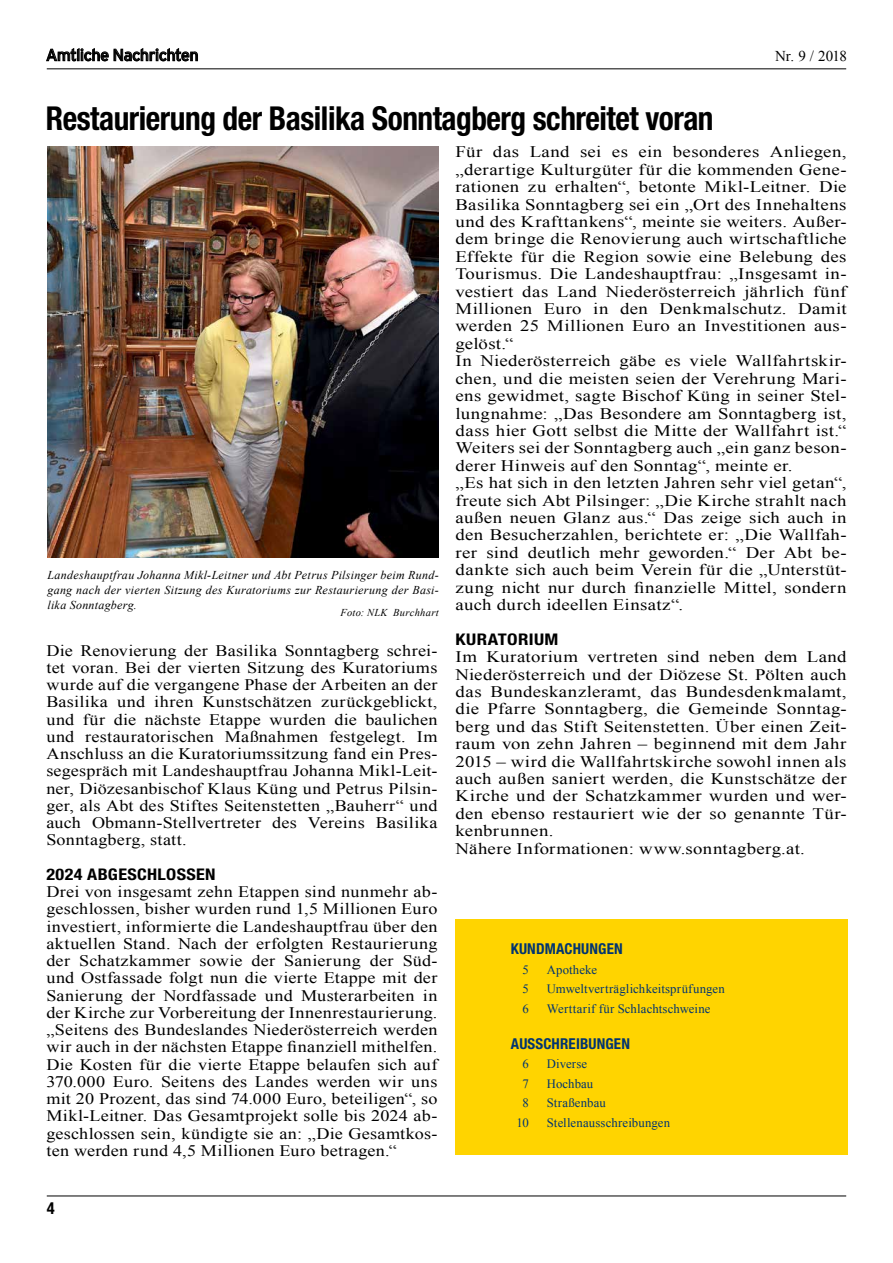
<style>
.page{position:relative;width:893px;height:1263px;background:#fff}
.page>*{position:absolute;margin:0;border:0;box-sizing:border-box;transform-origin:0 0}
.t1{font:700 condensed 33px "Helvetica Neue LT Pro";letter-spacing:-.015em;color:#000;scale:.95 1}
.t2{font:16.5px "Interstate";letter-spacing:-.03em;color:#000}
.t3{font:700 condensed 16.5px "Helvetica Neue LT Pro";color:#000}
.t4{font:16.05px/17.4px "Times New Roman";letter-spacing:.02em;color:#000;scale:1.17 1}
.t5{font:16.05px/17.2px "Times New Roman";letter-spacing:.02em;color:#000;text-align:justify;scale:1.13 1}
.t6{font:700 condensed 16.05px "Helvetica Neue LT Pro";letter-spacing:.02em;color:#000;scale:1.13 1}
.t7{font:700 condensed 16.05px "Helvetica Neue LT Pro";letter-spacing:.02em;color:#000;scale:1.17 1}
.t8{font:700 condensed 15px "Helvetica Neue LT Pro";letter-spacing:.01em;color:#003471}
.t9{font:15px "Times New Roman";letter-spacing:-.02em;color:#000}
.t10{font:12.75px "Times New Roman";letter-spacing:.01em;color:#003471}
.t11{font:italic 12px/15px "Times New Roman";letter-spacing:.025em;color:#000;text-align:justify}
.t12{font:italic 10.5px "Times New Roman";letter-spacing:.03em;color:#000}
</style>
<div class="page">
<hr style="left:47px;top:68px;width:799px;height:1px;background:#000">
<hr style="left:47px;top:1195px;width:799px;height:1px;background:#000">
<svg style="left:46px;top:48px;width:152px;height:13px"></svg>
<img style="left:48px;top:146px;width:390px;height:411px">
<div style="left:455px;top:919px;width:393px;height:236px;background:#ffd400"></div>
<p class="t2" style="left:46px;top:46px;width:154px">Amtliche Nachrichten</p>
<p class="t9" style="left:775px;top:46px;width:73px">Nr. 9 / 2018</p>
<h1 class="t1" style="left:46px;top:98px;width:704px">Restaurierung der Basilika Sonntagberg schreitet voran</h1>
<p class="t11" style="left:48px;top:567px;width:393px">Landeshauptfrau Johanna Mikl-Leitner und Abt Petrus Pilsinger beim Rund&shy;gang nach der vierten Sitzung des Kuratoriums zur Restaurierung der Basi&shy;lika Sonntagberg.</p>
<p class="t12" style="left:341px;top:606px;width:100px">Foto: NLK Burchhart</p>
<p class="t5" style="left:46px;top:641px;width:348px">Die Renovierung der Basilika Sonntagberg schrei&shy;tet voran. Bei der vierten Sitzung des Kuratoriums wurde auf die vergangene Phase der Arbeiten an der Basilika und ihren Kunstschätzen zurückgeblickt, und für die nächste Etappe wurden die baulichen und restauratorischen Maßnahmen festgelegt. Im Anschluss an die Kuratoriumssitzung fand ein Pres&shy;segespräch mit Landeshauptfrau Johanna Mikl-Leit&shy;ner, Diözesanbischof Klaus Küng und Petrus Pilsin&shy;ger, als Abt des Stiftes Seitenstetten „Bauherr“ und auch Obmann-Stellvertreter des Vereins Basilika Sonntagberg, statt.</p>
<p class="t6" style="left:46px;top:864px;width:151px">2024 ABGESCHLOSSEN</p>
<p class="t5" style="left:46px;top:883px;width:348px">Drei von insgesamt zehn Etappen sind nunmehr ab&shy;geschlossen, bisher wurden rund 1,5 Millionen Euro investiert, informierte die Landeshauptfrau über den aktuellen Stand. Nach der erfolgten Restaurierung der Schatzkammer sowie der Sanierung der Süd&shy;und Ostfassade folgt nun die vierte Etappe mit der Sanierung der Nordfassade und Musterarbeiten in der Kirche zur Vorbereitung der Innenrestaurierung. „Seitens des Bundeslandes Niederösterreich werden wir auch in der nächsten Etappe finanziell mithelfen.<br>Die Kosten für die vierte Etappe belaufen sich auf 370.000 Euro. Seitens des Landes werden wir uns mit 20 Prozent, das sind 74.000 Euro, beteiligen“, so Mikl-Leitner. Das Gesamtprojekt solle bis 2024 ab&shy;geschlossen sein, kündigte sie an: „Die Gesamtkos&shy;ten werden rund 4,5 Millionen Euro betragen.“</p>
<p class="t4" style="left:455px;top:143px;width:336px">Für das Land sei es ein besonderes Anliegen, „derartige Kulturgüter für die kommenden Gene&shy;rationen zu erhalten“, betonte Mikl-Leitner. Die Basilika Sonntagberg sei ein „Ort des Innehaltens und des Krafttankens“, meinte sie weiters. Außer&shy;dem bringe die Renovierung auch wirtschaftliche Effekte für die Region sowie eine Belebung des Tourismus. Die Landeshauptfrau: „Insgesamt in&shy;vestiert das Land Niederösterreich jährlich fünf Millionen Euro in den Denkmalschutz. Damit werden 25 Millionen Euro an Investitionen aus&shy;gelöst.“<br>In Niederösterreich gäbe es viele Wallfahrtskir&shy;chen, und die meisten seien der Verehrung Mari&shy;ens gewidmet, sagte Bischof Küng in seiner Stel&shy;lungnahme: „Das Besondere am Sonntagberg ist, dass hier Gott selbst die Mitte der Wallfahrt ist.“ Weiters sei der Sonntagberg auch „ein ganz beson&shy;derer Hinweis auf den Sonntag“, meinte er.<br>„Es hat sich in den letzten Jahren sehr viel getan“, freute sich Abt Pilsinger: „Die Kirche strahlt nach außen neuen Glanz aus.“ Das zeige sich auch in den Besucherzahlen, berichtete er: „Die Wallfah&shy;rer sind deutlich mehr geworden.“ Der Abt be&shy;dankte sich auch beim Verein für die „Unterstüt&shy;zung nicht nur durch finanzielle Mittel, sondern auch durch ideellen Einsatz“.</p>
<p class="t7" style="left:455px;top:629px;width:90px">KURATORIUM</p>
<p class="t4" style="left:455px;top:648px;width:336px">Im Kuratorium vertreten sind neben dem Land Niederösterreich und der Diözese St. Pölten auch das Bundeskanzleramt, das Bundesdenkmalamt, die Pfarre Sonntagberg, die Gemeinde Sonntag&shy;berg und das Stift Seitenstetten. Über einen Zeit&shy;raum von zehn Jahren – beginnend mit dem Jahr 2015 – wird die Wallfahrtskirche sowohl innen als auch außen saniert werden, die Kunstschätze der Kirche und der Schatzkammer wurden und wer&shy;den ebenso restauriert wie der so genannte Tür&shy;kenbrunnen.<br>Nähere Informationen: www.sonntagberg.at.</p>
<p class="t8" style="left:511px;top:940px;width:113px">KUNDMACHUNGEN</p>
<p class="t10" style="left:522px;top:961px;width:8px">5</p>
<p class="t10" style="left:547px;top:961px;width:52px">Apotheke</p>
<p class="t10" style="left:522px;top:980px;width:8px">5</p>
<p class="t10" style="left:547px;top:980px;width:180px">Umweltverträglichkeitsprüfungen</p>
<p class="t10" style="left:522px;top:1000px;width:8px">6</p>
<p class="t10" style="left:547px;top:1000px;width:165px">Werttarif für Schlachtschweine</p>
<p class="t8" style="left:511px;top:1034px;width:121px">AUSSCHREIBUNGEN</p>
<p class="t10" style="left:522px;top:1055px;width:8px">6</p>
<p class="t10" style="left:547px;top:1055px;width:42px">Diverse</p>
<p class="t10" style="left:522px;top:1075px;width:8px">7</p>
<p class="t10" style="left:547px;top:1075px;width:48px">Hochbau</p>
<p class="t10" style="left:522px;top:1094px;width:8px">8</p>
<p class="t10" style="left:547px;top:1094px;width:60px">Straßenbau</p>
<p class="t10" style="left:517px;top:1114px;width:14px">10</p>
<p class="t10" style="left:547px;top:1114px;width:125px">Stellenausschreibungen</p>
<p class="t3" style="left:47px;top:1198px;width:9px">4</p>
</div>
